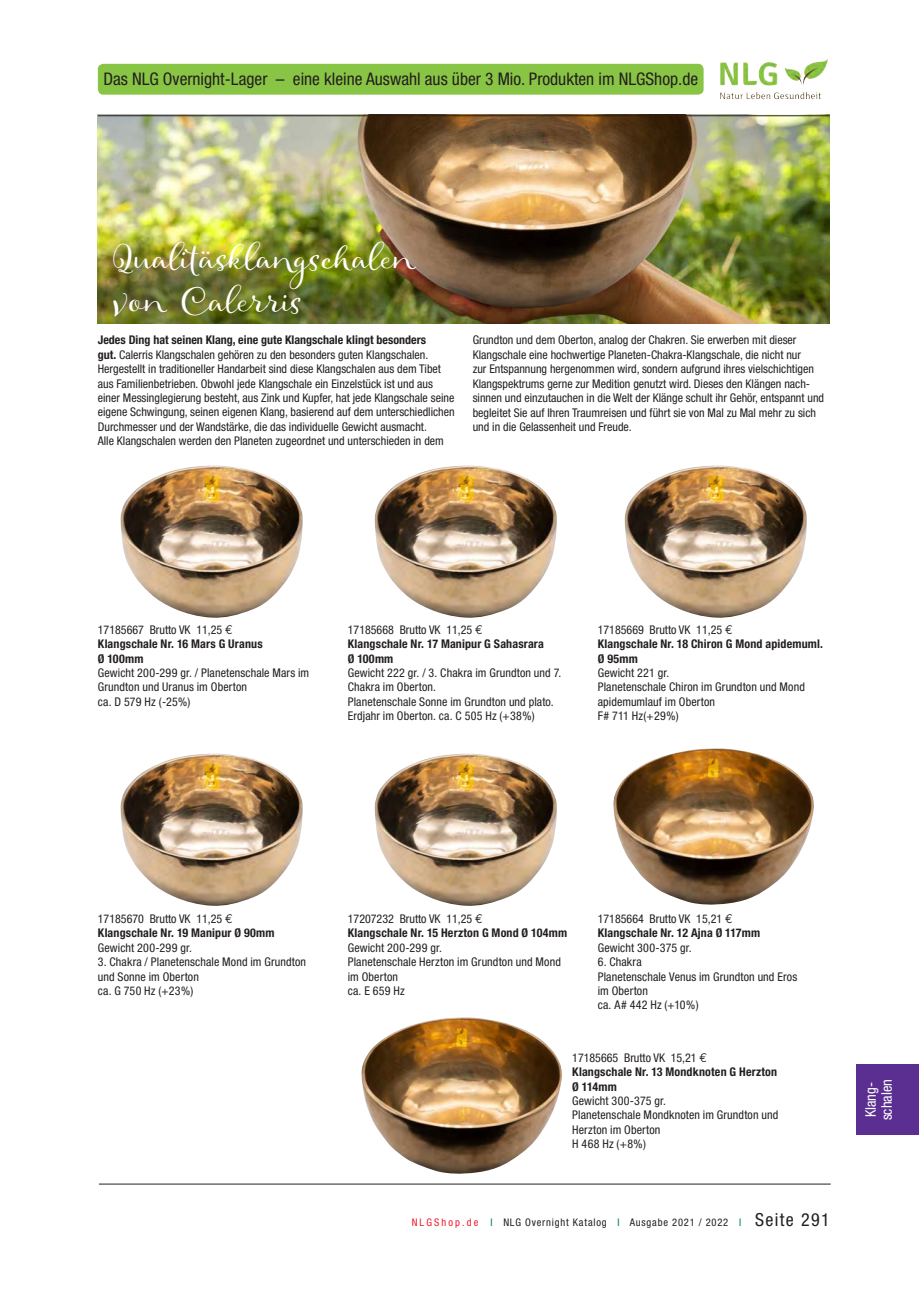
<style>
.page{position:relative;width:919px;height:1289px;background:#fff}
.page>*{position:absolute;margin:0;border:0;box-sizing:border-box;transform-origin:0 0}
.t1{font:31.5px/43.5px "Allegretto Script";color:#fff}
.t2{font:condensed 17.4px "Helvetica Neue";color:#231f20}
.t3{font:condensed 14.55px/16px "Helvetica Neue";color:#fff}
.t4{font:condensed 12px/14.4px "Helvetica Neue";color:#231f20}
.t5{font:700 condensed 12px/14.4px "Helvetica Neue";letter-spacing:.015em;color:#231f20}
.t6{font:condensed 10.5px "Helvetica Neue";letter-spacing:.075em;color:#231f20}
.s1{font-weight:700}
.s2{font-weight:400}
.s3{font-family:"Euro Mono";font-weight:400;font-stretch:normal;font-size:12.75px}
.s4{color:#ee1b2d}
.s5{color:#018249}
.s6{font-size:18px}
</style>
<div class="page">
<div style="left:98px;top:64px;width:605px;height:31px;background:#89c544;border-radius:6px"></div>
<img style="left:720px;top:59px;width:108px;height:27px">
<div style="left:856px;top:1064px;width:62px;height:70px;background:#5b2e91"></div>
<img style="left:361px;top:1017px;width:201px;height:157px">
<img style="left:120px;top:465px;width:183px;height:153px">
<img style="left:374px;top:465px;width:183px;height:153px">
<img style="left:624px;top:465px;width:183px;height:153px">
<img style="left:120px;top:753px;width:183px;height:153px">
<img style="left:374px;top:753px;width:183px;height:153px">
<img style="left:613px;top:748px;width:201px;height:157px">
<img style="left:98px;top:116px;width:731px;height:207px">
<hr style="left:98px;top:115px;width:731px;height:1px;background:#231f20">
<hr style="left:99px;top:1183px;width:731px;height:1px;background:#231f20">
<h2 class="t2" style="left:103px;top:69px;width:596px">Das NLG Overnight-Lager – eine kleine Auswahl aus über 3 Mio. Produkten im NLGShop.de</h2>
<h1 class="t1" style="left:113px;top:235px;width:304px">Qualitäsklangschalen von Calerris</h1>
<p class="t4" style="left:98px;top:333px;width:358px"><span class="s1">Jedes Ding hat seinen Klang, eine gute Klangschale klingt besonders<br>gut.</span> Calerris Klangschalen gehören zu den besonders guten Klangschalen.<br>Hergestellt in traditioneller Handarbeit sind diese Klangschalen aus dem Tibet aus Familienbetrieben. Obwohl jede Klangschale ein Einzelstück ist und aus einer Messinglegierung besteht, aus Zink und Kupfer, hat jede Klangschale seine eigene Schwingung, seinen eigenen Klang, basierend auf dem unterschiedlichen Durchmesser und der Wandstärke, die das individuelle Gewicht ausmacht.<br>Alle Klangschalen werden den Planeten zugeordnet und unterschieden in dem</p>
<p class="t4" style="left:472px;top:333px;width:353px">Grundton und dem Oberton, analog der Chakren. Sie erwerben mit dieser Klangschale eine hochwertige Planeten-Chakra-Klangschale, die nicht nur<br>zur Entspannung hergenommen wird, sondern aufgrund ihres vielschichtigen Klangspektrums gerne zur Medition genutzt wird. Dieses den Klängen nach&shy;sinnen und einzutauchen in die Welt der Klänge schult ihr Gehör, entspannt und begleitet Sie auf Ihren Traumreisen und führt sie von Mal zu Mal mehr zu sich und in die Gelassenheit und Freude.</p>
<p class="t5" style="left:98px;top:622px;width:166px"><span class="s2">17185667 Brutto VK 11,25</span> <span class="s3">E<br></span>Klangschale Nr. 16 Mars G Uranus<br>Ø 100mm</p>
<p class="t4" style="left:98px;top:665px;width:213px">Gewicht 200-299 gr. / Planetenschale Mars im<br>Grundton und Uranus im Oberton<br>ca. D 579 Hz (-25%)</p>
<p class="t5" style="left:348px;top:622px;width:198px"><span class="s2">17185668 Brutto VK 11,25</span> <span class="s3">E<br></span>Klangschale Nr. 17 Manipur G Sahasrara<br>Ø 100mm</p>
<p class="t4" style="left:348px;top:665px;width:215px">Gewicht 222 gr. / 3. Chakra im Grundton und 7.<br>Chakra im Oberton.<br>Planetenschale Sonne im Grundton und plato.<br>Erdjahr im Oberton. ca. C 505 Hz (+38%)</p>
<p class="t5" style="left:597px;top:622px;width:227px"><span class="s2">17185669 Brutto VK 11,25</span> <span class="s3">E<br></span>Klangschale Nr. 18 Chiron G Mond apidemuml.<br>Ø 95mm</p>
<p class="t4" style="left:597px;top:665px;width:209px">Gewicht 221 gr.<br>Planetenschale Chiron im Grundton und Mond apidemumlauf im Oberton<br>F# 711 Hz(+29%)</p>
<p class="t5" style="left:98px;top:911px;width:178px"><span class="s2">17185670 Brutto VK 11,25</span> <span class="s3">E<br></span>Klangschale Nr. 19 Manipur Ø 90mm</p>
<p class="t4" style="left:98px;top:940px;width:96px">Gewicht 200-299 gr.</p>
<p class="t4" style="left:98px;top:954px;width:210px">3. Chakra / Planetenschale Mond im Grundton und Sonne im Oberton<br>ca. G 750 Hz (+23%)</p>
<p class="t5" style="left:348px;top:911px;width:221px"><span class="s2">17207232 Brutto VK 11,25</span> <span class="s3">E<br></span>Klangschale Nr. 15 Herzton G Mond Ø 104mm</p>
<p class="t4" style="left:348px;top:940px;width:214px">Gewicht 200-299 gr.<br>Planetenschale Herzton im Grundton und Mond im Oberton<br>ca. E 659 Hz</p>
<p class="t5" style="left:597px;top:911px;width:164px"><span class="s2">17185664 Brutto VK 15,21</span> <span class="s3">E<br></span>Klangschale Nr. 12 Ajna Ø 117mm</p>
<p class="t4" style="left:597px;top:940px;width:95px">Gewicht 300-375 gr.</p>
<p class="t4" style="left:597px;top:954px;width:201px">6. Chakra<br>Planetenschale Venus im Grundton und Eros im Oberton<br>ca. A# 442 Hz (+10%)</p>
<p class="t5" style="left:572px;top:1050px;width:206px"><span class="s2">17185665 Brutto VK 15,21</span> <span class="s3">E<br></span>Klangschale Nr. 13 Mondknoten G Herzton<br>Ø 114mm</p>
<p class="t4" style="left:572px;top:1093px;width:207px">Gewicht 300-375 gr.<br>Planetenschale Mondknoten im Grundton und<br>Herzton im Oberton<br>H 468 Hz (+8%)</p>
<p class="t6" style="left:411px;top:1216px;width:419px"><span class="s4">NLGShop.de</span> <span class="s5">I</span> NLG Overnight Katalog <span class="s5">I</span> Ausgabe 2021 / 2022 <span class="s5">I</span> <span class="s6">Seite 291</span></p>
<p class="t3" style="left:862px;top:1120px;width:43px;rotate:-90deg">Klang&shy;schalen</p>
</div>
